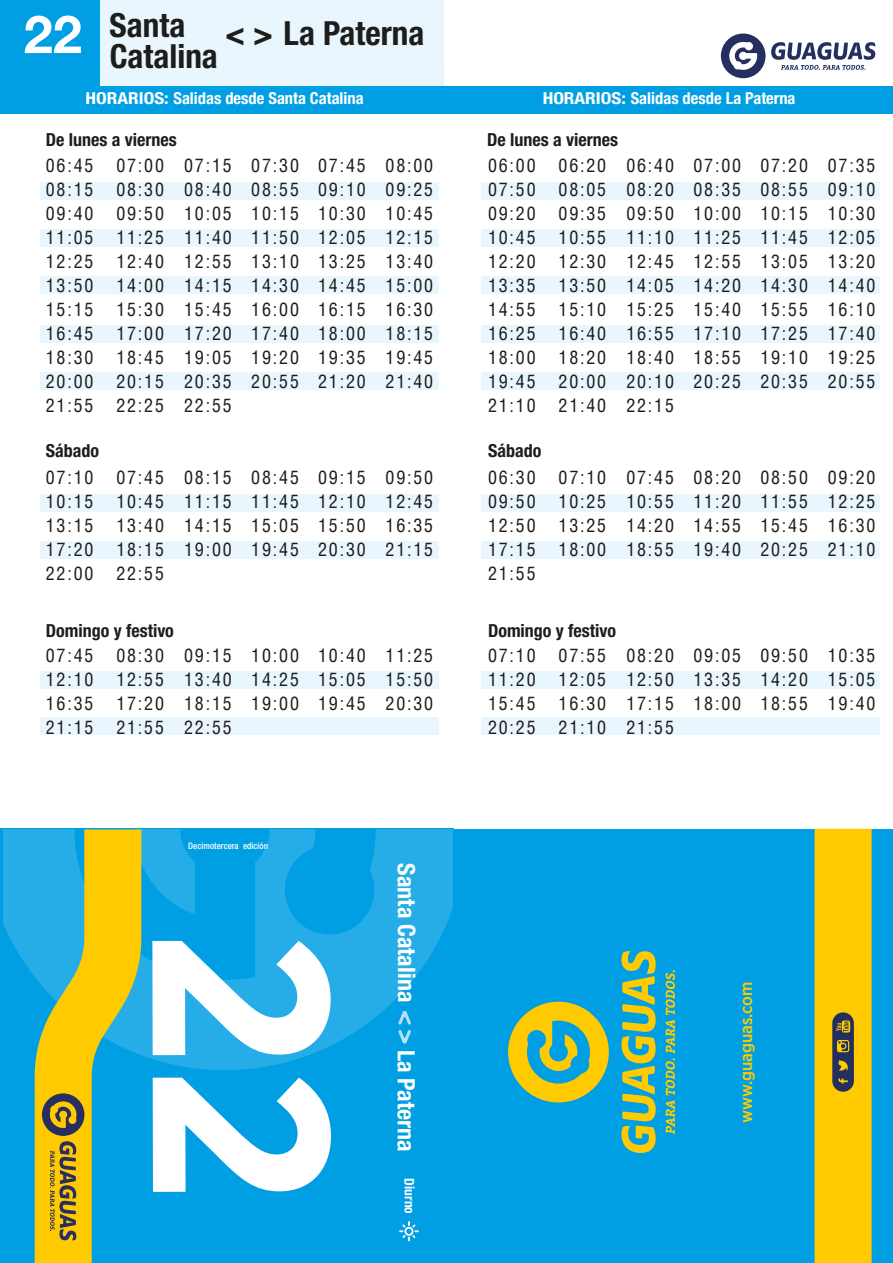
<style>
.page{position:relative;width:893px;height:1263px;background:#fff}
.page>*{position:absolute;margin:0;border:0;box-sizing:border-box;transform-origin:0 0}
.t1{font:700 250.8px "Gotham Narrow";color:#fff}
.t2{font:700 52.5px "Helvetica Neue LT Std";color:#fff}
.t3{font:700 condensed 33.3px/31.3px "Helvetica Neue LT Std";letter-spacing:-.005em;color:#1d1d1b}
.t4{font:700 condensed 24px "Helvetica Neue LT Std";letter-spacing:-.005em;color:#fff}
.t5{font:condensed 18px "Helvetica";letter-spacing:.1em;color:#1d1d1b}
.t6{font:700 condensed 18px "Helvetica Neue LT Std";color:#1d1d1b}
.t7{font:500 17.1px "Gotham Narrow";color:#ffcb00}
.t8{font:700 condensed 16.5px "Helvetica Neue LT Std";color:#fff;scale:1.16 1}
.t9{font:700 condensed 13.5px "Helvetica Neue LT Std";letter-spacing:-.005em;color:#fff}
.t10{font:500 condensed 9px "Helvetica Neue LT Std";color:#fff}
</style>
<div class="page">
<div style="left:0;top:0;width:444px;height:92px;background:#eaf6fe"></div>
<svg style="left:771px;top:42px;width:104px;height:28px"></svg>
<svg style="left:721px;top:34px;width:44px;height:44px"></svg>
<div style="left:0;top:0;width:99px;height:86px;background:#009fe3"></div>
<div style="left:0;top:86px;width:447px;height:27px;background:#009fe3"></div>
<div style="left:446px;top:86px;width:447px;height:27px;background:#009fe3"></div>
<div style="left:40px;top:182px;width:399px;height:18px;background:#eaf6fe"></div>
<div style="left:40px;top:229px;width:399px;height:17px;background:#eaf6fe"></div>
<div style="left:40px;top:276px;width:399px;height:17px;background:#eaf6fe"></div>
<div style="left:40px;top:325px;width:399px;height:17px;background:#eaf6fe"></div>
<div style="left:40px;top:372px;width:399px;height:18px;background:#eaf6fe"></div>
<div style="left:40px;top:494px;width:399px;height:18px;background:#eaf6fe"></div>
<div style="left:40px;top:541px;width:399px;height:17px;background:#eaf6fe"></div>
<div style="left:40px;top:671px;width:399px;height:17px;background:#eaf6fe"></div>
<div style="left:40px;top:717px;width:399px;height:18px;background:#eaf6fe"></div>
<div style="left:481px;top:182px;width:398px;height:18px;background:#eaf6fe"></div>
<div style="left:481px;top:229px;width:398px;height:17px;background:#eaf6fe"></div>
<div style="left:481px;top:276px;width:398px;height:17px;background:#eaf6fe"></div>
<div style="left:481px;top:325px;width:398px;height:17px;background:#eaf6fe"></div>
<div style="left:481px;top:372px;width:398px;height:18px;background:#eaf6fe"></div>
<div style="left:481px;top:494px;width:398px;height:18px;background:#eaf6fe"></div>
<div style="left:481px;top:541px;width:398px;height:17px;background:#eaf6fe"></div>
<div style="left:481px;top:671px;width:398px;height:17px;background:#eaf6fe"></div>
<div style="left:481px;top:717px;width:398px;height:18px;background:#eaf6fe"></div>
<div style="left:0;top:829px;width:453px;height:434px;background:#009fe3"></div>
<svg style="left:170px;top:829px;width:283px;height:241px;fill:#26ade7"></svg>
<svg style="left:400px;top:1222px;width:18px;height:18px"></svg>
<svg style="left:398px;top:1030px;width:13px;height:13px"></svg>
<svg style="left:398px;top:1011px;width:13px;height:13px"></svg>
<svg style="left:0;top:828px;width:170px;height:435px"></svg>
<svg style="left:42px;top:1093px;width:42px;height:147px;background:#b7971f"></svg>
<div style="left:453px;top:829px;width:440px;height:434px;background:#009fe3"></div>
<svg style="left:666px;top:970px;width:9px;height:164px"></svg>
<svg style="left:621px;top:951px;width:35px;height:202px"></svg>
<svg style="left:508px;top:1002px;width:101px;height:100px"></svg>
<div style="left:815px;top:829px;width:57px;height:434px;background:#ffcb00"></div>
<div style="left:832px;top:1012px;width:22px;height:80px;background:#232f5e;border-radius:11px"></div>
<svg style="left:838px;top:1078px;width:10px;height:5px"></svg>
<svg style="left:836px;top:1020px;width:14px;height:12px"></svg>
<svg style="left:838px;top:1060px;width:10px;height:11px"></svg>
<svg style="left:837px;top:1040px;width:12px;height:12px"></svg>
<h3 class="t3" style="left:110px;top:9px;width:110px">Santa<br>Catalina</h3>
<h2 class="t2" style="left:24px;top:2px;width:60px">22</h2>
<h3 class="t3" style="left:225px;top:17px;width:201px">&lt; &gt; La Paterna</h3>
<p class="t8" style="left:85px;top:88px;width:241px">HORARIOS: Salidas desde Santa Catalina</p>
<p class="t8" style="left:543px;top:88px;width:219px">HORARIOS: Salidas desde La Paterna</p>
<p class="t6" style="left:46px;top:129px;width:132px">De lunes a viernes</p>
<p class="t6" style="left:487px;top:129px;width:132px">De lunes a viernes</p>
<p class="t5" style="left:46px;top:154px;width:49px">06:45</p>
<p class="t5" style="left:116px;top:154px;width:318px">07:00 07:15 07:30 07:45 08:00</p>
<p class="t5" style="left:46px;top:178px;width:49px">08:15</p>
<p class="t5" style="left:116px;top:178px;width:318px">08:30 08:40 08:55 09:10 09:25</p>
<p class="t5" style="left:46px;top:202px;width:49px">09:40</p>
<p class="t5" style="left:116px;top:202px;width:318px">09:50 10:05 10:15 10:30 10:45</p>
<p class="t5" style="left:46px;top:226px;width:49px">11:05</p>
<p class="t5" style="left:116px;top:226px;width:318px">11:25 11:40 11:50 12:05 12:15</p>
<p class="t5" style="left:46px;top:250px;width:49px">12:25</p>
<p class="t5" style="left:116px;top:250px;width:318px">12:40 12:55 13:10 13:25 13:40</p>
<p class="t5" style="left:46px;top:274px;width:49px">13:50</p>
<p class="t5" style="left:116px;top:274px;width:318px">14:00 14:15 14:30 14:45 15:00</p>
<p class="t5" style="left:46px;top:298px;width:49px">15:15</p>
<p class="t5" style="left:116px;top:298px;width:318px">15:30 15:45 16:00 16:15 16:30</p>
<p class="t5" style="left:46px;top:322px;width:49px">16:45</p>
<p class="t5" style="left:116px;top:322px;width:318px">17:00 17:20 17:40 18:00 18:15</p>
<p class="t5" style="left:46px;top:346px;width:49px">18:30</p>
<p class="t5" style="left:116px;top:346px;width:318px">18:45 19:05 19:20 19:35 19:45</p>
<p class="t5" style="left:46px;top:370px;width:49px">20:00</p>
<p class="t5" style="left:116px;top:370px;width:318px">20:15 20:35 20:55 21:20 21:40</p>
<p class="t5" style="left:46px;top:394px;width:49px">21:55</p>
<p class="t5" style="left:116px;top:394px;width:117px">22:25 22:55</p>
<p class="t6" style="left:46px;top:439px;width:55px">Sábado</p>
<p class="t5" style="left:46px;top:465px;width:49px">07:10</p>
<p class="t5" style="left:116px;top:465px;width:318px">07:45 08:15 08:45 09:15 09:50</p>
<p class="t5" style="left:46px;top:489px;width:49px">10:15</p>
<p class="t5" style="left:116px;top:489px;width:318px">10:45 11:15 11:45 12:10 12:45</p>
<p class="t5" style="left:46px;top:513px;width:49px">13:15</p>
<p class="t5" style="left:116px;top:513px;width:318px">13:40 14:15 15:05 15:50 16:35</p>
<p class="t5" style="left:46px;top:537px;width:49px">17:20</p>
<p class="t5" style="left:116px;top:537px;width:318px">18:15 19:00 19:45 20:30 21:15</p>
<p class="t5" style="left:46px;top:561px;width:49px">22:00</p>
<p class="t5" style="left:116px;top:561px;width:49px">22:55</p>
<p class="t5" style="left:488px;top:154px;width:49px">06:00</p>
<p class="t5" style="left:559px;top:154px;width:318px">06:20 06:40 07:00 07:20 07:35</p>
<p class="t5" style="left:488px;top:178px;width:49px">07:50</p>
<p class="t5" style="left:559px;top:178px;width:318px">08:05 08:20 08:35 08:55 09:10</p>
<p class="t5" style="left:488px;top:202px;width:49px">09:20</p>
<p class="t5" style="left:559px;top:202px;width:318px">09:35 09:50 10:00 10:15 10:30</p>
<p class="t5" style="left:488px;top:226px;width:49px">10:45</p>
<p class="t5" style="left:559px;top:226px;width:318px">10:55 11:10 11:25 11:45 12:05</p>
<p class="t5" style="left:488px;top:250px;width:49px">12:20</p>
<p class="t5" style="left:559px;top:250px;width:318px">12:30 12:45 12:55 13:05 13:20</p>
<p class="t5" style="left:488px;top:274px;width:49px">13:35</p>
<p class="t5" style="left:559px;top:274px;width:318px">13:50 14:05 14:20 14:30 14:40</p>
<p class="t5" style="left:488px;top:298px;width:49px">14:55</p>
<p class="t5" style="left:559px;top:298px;width:318px">15:10 15:25 15:40 15:55 16:10</p>
<p class="t5" style="left:488px;top:322px;width:49px">16:25</p>
<p class="t5" style="left:559px;top:322px;width:318px">16:40 16:55 17:10 17:25 17:40</p>
<p class="t5" style="left:488px;top:346px;width:49px">18:00</p>
<p class="t5" style="left:559px;top:346px;width:318px">18:20 18:40 18:55 19:10 19:25</p>
<p class="t5" style="left:488px;top:370px;width:49px">19:45</p>
<p class="t5" style="left:559px;top:370px;width:318px">20:00 20:10 20:25 20:35 20:55</p>
<p class="t5" style="left:488px;top:394px;width:49px">21:10</p>
<p class="t5" style="left:559px;top:394px;width:117px">21:40 22:15</p>
<p class="t6" style="left:488px;top:439px;width:55px">Sábado</p>
<p class="t5" style="left:488px;top:465px;width:49px">06:30</p>
<p class="t5" style="left:559px;top:465px;width:318px">07:10 07:45 08:20 08:50 09:20</p>
<p class="t5" style="left:488px;top:489px;width:49px">09:50</p>
<p class="t5" style="left:559px;top:489px;width:318px">10:25 10:55 11:20 11:55 12:25</p>
<p class="t5" style="left:488px;top:513px;width:49px">12:50</p>
<p class="t5" style="left:559px;top:513px;width:318px">13:25 14:20 14:55 15:45 16:30</p>
<p class="t5" style="left:488px;top:537px;width:49px">17:15</p>
<p class="t5" style="left:559px;top:537px;width:318px">18:00 18:55 19:40 20:25 21:10</p>
<p class="t5" style="left:488px;top:561px;width:49px">21:55</p>
<p class="t6" style="left:46px;top:620px;width:130px">Domingo y festivo</p>
<p class="t6" style="left:488px;top:620px;width:130px">Domingo y festivo</p>
<p class="t5" style="left:46px;top:644px;width:49px">07:45</p>
<p class="t5" style="left:116px;top:644px;width:318px">08:30 09:15 10:00 10:40 11:25</p>
<p class="t5" style="left:46px;top:668px;width:49px">12:10</p>
<p class="t5" style="left:116px;top:668px;width:318px">12:55 13:40 14:25 15:05 15:50</p>
<p class="t5" style="left:46px;top:692px;width:49px">16:35</p>
<p class="t5" style="left:116px;top:692px;width:318px">17:20 18:15 19:00 19:45 20:30</p>
<p class="t5" style="left:46px;top:716px;width:49px">21:15</p>
<p class="t5" style="left:116px;top:716px;width:117px">21:55 22:55</p>
<p class="t10" style="left:188px;top:840px;width:81px">Decimotercera edición</p>
<h1 class="t1" style="left:402px;top:930px;width:276px;rotate:90deg">22</h1>
<h3 class="t4" style="left:421px;top:863px;width:140px;rotate:90deg">Santa Catalina</h3>
<h3 class="t4" style="left:421px;top:1050px;width:103px;rotate:90deg">La Paterna</h3>
<p class="t9" style="left:418px;top:1178px;width:37px;rotate:90deg">Diurno</p>
<p class="t5" style="left:488px;top:644px;width:49px">07:10</p>
<p class="t5" style="left:559px;top:644px;width:318px">07:55 08:20 09:05 09:50 10:35</p>
<p class="t5" style="left:488px;top:668px;width:49px">11:20</p>
<p class="t5" style="left:559px;top:668px;width:318px">12:05 12:50 13:35 14:20 15:05</p>
<p class="t5" style="left:488px;top:692px;width:49px">15:45</p>
<p class="t5" style="left:559px;top:692px;width:318px">16:30 17:15 18:00 18:55 19:40</p>
<p class="t5" style="left:488px;top:716px;width:49px">20:25</p>
<p class="t5" style="left:559px;top:716px;width:117px">21:10 21:55</p>
<p class="t7" style="left:735px;top:1122px;width:143px;rotate:-90deg">www.guaguas.com</p>
</div>
